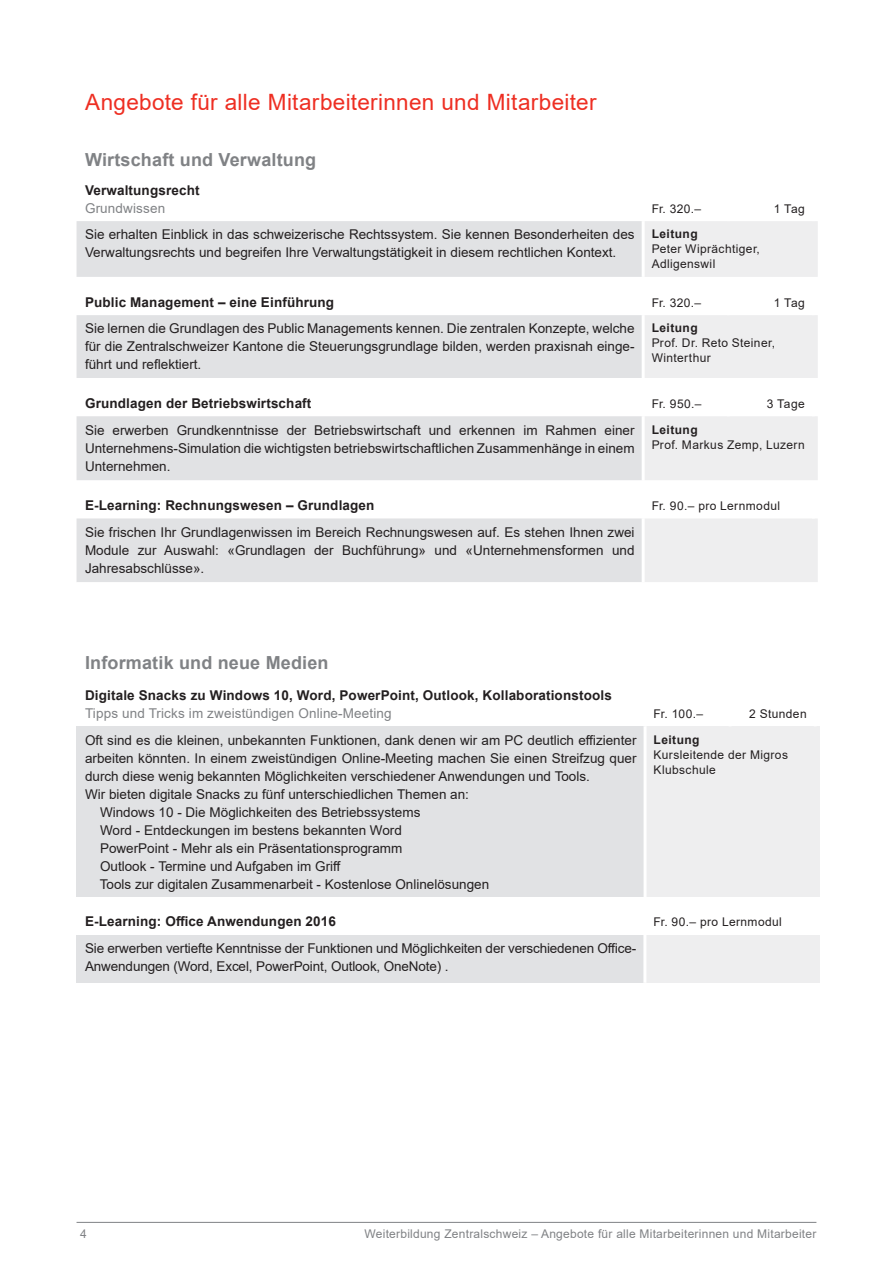
<style>
.page{position:relative;width:893px;height:1263px;background:#fff}
.page>*{position:absolute;margin:0;border:0;box-sizing:border-box;transform-origin:0 0}
.Titel_Angebote{font:22.5px "Arial";letter-spacing:.015em;color:#ee2e22}
.Kapiteltitel{font:700 18px "Arial";letter-spacing:.01em;color:#808285}
.Kursinhalt{font:13.5px/18px "Arial";color:#231f20;text-align:justify}
.Überschrift_Kursange{font:700 13.5px "Arial";letter-spacing:.01em;color:#231f20}
.Überschrift_Kursange-2{font:13.5px "Arial";letter-spacing:.01em;color:#808285}
.Leitung{font:12px/15px "Arial";letter-spacing:.03em;color:#231f20}
.t1{font:12px "Arial";letter-spacing:.02em;color:#808285}
.Details_Seminar_rech{font:12px "Arial";letter-spacing:.03em;color:#231f20}
.Leitung-2{font:700 12px "Arial";letter-spacing:.035em;color:#231f20}
.Details_Seminar_link{font:12px "Arial";letter-spacing:.03em;color:#231f20}
.Details_Seminar_zent{font:12px "Arial";letter-spacing:.03em;color:#231f20}
</style>
<div class="page">
<hr style="left:77px;top:1222px;width:739px;height:1px;background:#808285">
<svg style="left:77px;top:221px;width:565px;height:361px;fill:#e1e2e4"></svg>
<svg style="left:645px;top:221px;width:173px;height:361px;fill:#eeeeef"></svg>
<hr style="left:727px;top:285px;width:3px;height:30px;background:#fff">
<hr style="left:812px;top:285px;width:3px;height:30px;background:#fff">
<hr style="left:727px;top:386px;width:3px;height:30px;background:#fff">
<hr style="left:812px;top:386px;width:3px;height:30px;background:#fff">
<hr style="left:812px;top:489px;width:3px;height:29px;background:#fff">
<div style="left:77px;top:726px;width:568px;height:171px;background:#e1e2e4"></div>
<div style="left:645px;top:726px;width:175px;height:171px;background:#eeeeef"></div>
<hr style="left:644px;top:726px;width:3px;height:171px;background:#fff">
<div style="left:77px;top:935px;width:568px;height:47px;background:#e1e2e4"></div>
<div style="left:645px;top:935px;width:175px;height:47px;background:#eeeeef"></div>
<hr style="left:643px;top:935px;width:3px;height:47px;background:#fff">
<p class="Titel_Angebote" style="left:85px;top:87px;width:513px">Angebote für alle Mitarbeiterinnen und Mitarbeiter</p>
<p class="Kapiteltitel" style="left:85px;top:147px;width:233px">Wirtschaft und Verwaltung</p>
<p class="Überschrift_Kursange" style="left:85px;top:180px;width:116px">Verwaltungsrecht</p>
<p class="Überschrift_Kursange-2" style="left:85px;top:199px;width:82px">Grundwissen</p>
<p class="Details_Seminar_rech" style="left:652px;top:200px;width:51px">Fr. 320.–</p>
<p class="Details_Seminar_rech" style="left:774px;top:200px;width:32px">1 Tag</p>
<p class="Kursinhalt" style="left:85px;top:226px;width:551px">Sie erhalten Einblick in das schweizerische Rechtssystem. Sie kennen Besonderheiten des<br>Verwaltungsrechts und begreifen Ihre Verwaltungstätigkeit in diesem rechtlichen Kontext.</p>
<p class="Leitung-2" style="left:652px;top:226px;width:48px">Leitung</p>
<p class="Leitung" style="left:652px;top:242px;width:110px">Peter Wiprächtiger,</p>
<p class="Leitung" style="left:652px;top:257px;width:65px">Adligenswil</p>
<p class="Überschrift_Kursange" style="left:85px;top:292px;width:251px">Public Management – eine Einführung</p>
<p class="Details_Seminar_rech" style="left:652px;top:294px;width:51px">Fr. 320.–</p>
<p class="Details_Seminar_rech" style="left:774px;top:294px;width:32px">1 Tag</p>
<p class="Kursinhalt" style="left:85px;top:320px;width:551px">Sie lernen die Grundlagen des Public Managements kennen. Die zentralen Konzepte, welche für die Zentralschweizer Kantone die Steuerungsgrundlage bilden, werden praxisnah einge&shy;führt und reflektiert.</p>
<p class="Leitung-2" style="left:652px;top:320px;width:48px">Leitung</p>
<p class="Leitung" style="left:652px;top:336px;width:125px">Prof. Dr. Reto Steiner,<br>Winterthur</p>
<p class="Überschrift_Kursange" style="left:85px;top:393px;width:228px">Grundlagen der Betriebswirtschaft</p>
<p class="Details_Seminar_rech" style="left:652px;top:395px;width:51px">Fr. 950.–</p>
<p class="Details_Seminar_rech" style="left:767px;top:395px;width:40px">3 Tage</p>
<p class="Kursinhalt" style="left:85px;top:421px;width:551px">Sie erwerben Grundkenntnisse der Betriebswirtschaft und erkennen im Rahmen einer Unternehmens-Simulation die wichtigsten betriebswirtschaftlichen Zusammenhänge in einem Unternehmen.</p>
<p class="Leitung-2" style="left:652px;top:421px;width:48px">Leitung</p>
<p class="Leitung" style="left:652px;top:437px;width:155px">Prof. Markus Zemp, Luzern</p>
<p class="Überschrift_Kursange" style="left:85px;top:496px;width:291px">E-Learning: Rechnungswesen – Grundlagen</p>
<p class="Details_Seminar_rech" style="left:652px;top:497px;width:130px">Fr. 90.– pro Lernmodul</p>
<p class="Kursinhalt" style="left:85px;top:523px;width:551px">Sie frischen Ihr Grundlagenwissen im Bereich Rechnungswesen auf. Es stehen Ihnen zwei Module zur Auswahl: «Grundlagen der Buchführung» und «Unternehmensformen und Jahresabschlüsse».</p>
<p class="Kapiteltitel" style="left:85px;top:650px;width:245px">Informatik und neue Medien</p>
<p class="Überschrift_Kursange" style="left:85px;top:686px;width:528px">Digitale Snacks zu Windows 10, Word, PowerPoint, Outlook, Kollaborationstools</p>
<p class="Überschrift_Kursange-2" style="left:85px;top:704px;width:308px">Tipps und Tricks im zweistündigen Online-Meeting</p>
<p class="Details_Seminar_rech" style="left:654px;top:705px;width:51px">Fr. 100.–</p>
<p class="Details_Seminar_zent" style="left:749px;top:705px;width:59px">2 Stunden</p>
<p class="Kursinhalt" style="left:85px;top:731px;width:553px">Oft sind es die kleinen, unbekannten Funktionen, dank denen wir am PC deutlich effizienter arbeiten könnten. In einem zweistündigen Online-Meeting machen Sie einen Streifzug quer durch diese wenig bekannten Möglichkeiten verschiedener Anwendungen und Tools.</p>
<p class="Kursinhalt" style="left:85px;top:785px;width:385px">Wir bieten digitale Snacks zu fünf unterschiedlichen Themen an:</p>
<p class="Kursinhalt" style="left:100px;top:803px;width:322px">Windows 10 - Die Möglichkeiten des Betriebssystems</p>
<p class="Kursinhalt" style="left:100px;top:821px;width:303px">Word - Entdeckungen im bestens bekannten Word</p>
<p class="Kursinhalt" style="left:100px;top:839px;width:304px">PowerPoint - Mehr als ein Präsentationsprogramm</p>
<p class="Kursinhalt" style="left:100px;top:857px;width:242px">Outlook - Termine und Aufgaben im Griff</p>
<p class="Kursinhalt" style="left:100px;top:875px;width:391px">Tools zur digitalen Zusammenarbeit - Kostenlose Onlinelösungen</p>
<p class="Leitung-2" style="left:654px;top:731px;width:48px">Leitung</p>
<p class="Leitung" style="left:654px;top:747px;width:136px">Kursleitende der Migros<br>Klubschule</p>
<p class="Überschrift_Kursange" style="left:85px;top:912px;width:252px">E-Learning: Office Anwendungen 2016</p>
<p class="Details_Seminar_link" style="left:653px;top:914px;width:130px">Fr. 90.– pro Lernmodul</p>
<p class="Kursinhalt" style="left:85px;top:939px;width:553px">Sie erwerben vertiefte Kenntnisse der Funktionen und Möglichkeiten der verschiedenen Office-<br>Anwendungen (Word, Excel, PowerPoint, Outlook, OneNote) .</p>
<p class="t1" style="left:80px;top:1225px;width:8px">4</p>
<p class="t1" style="left:364px;top:1225px;width:453px">Weiterbildung Zentralschweiz – Angebote für alle Mitarbeiterinnen und Mitarbeiter</p>
</div>
